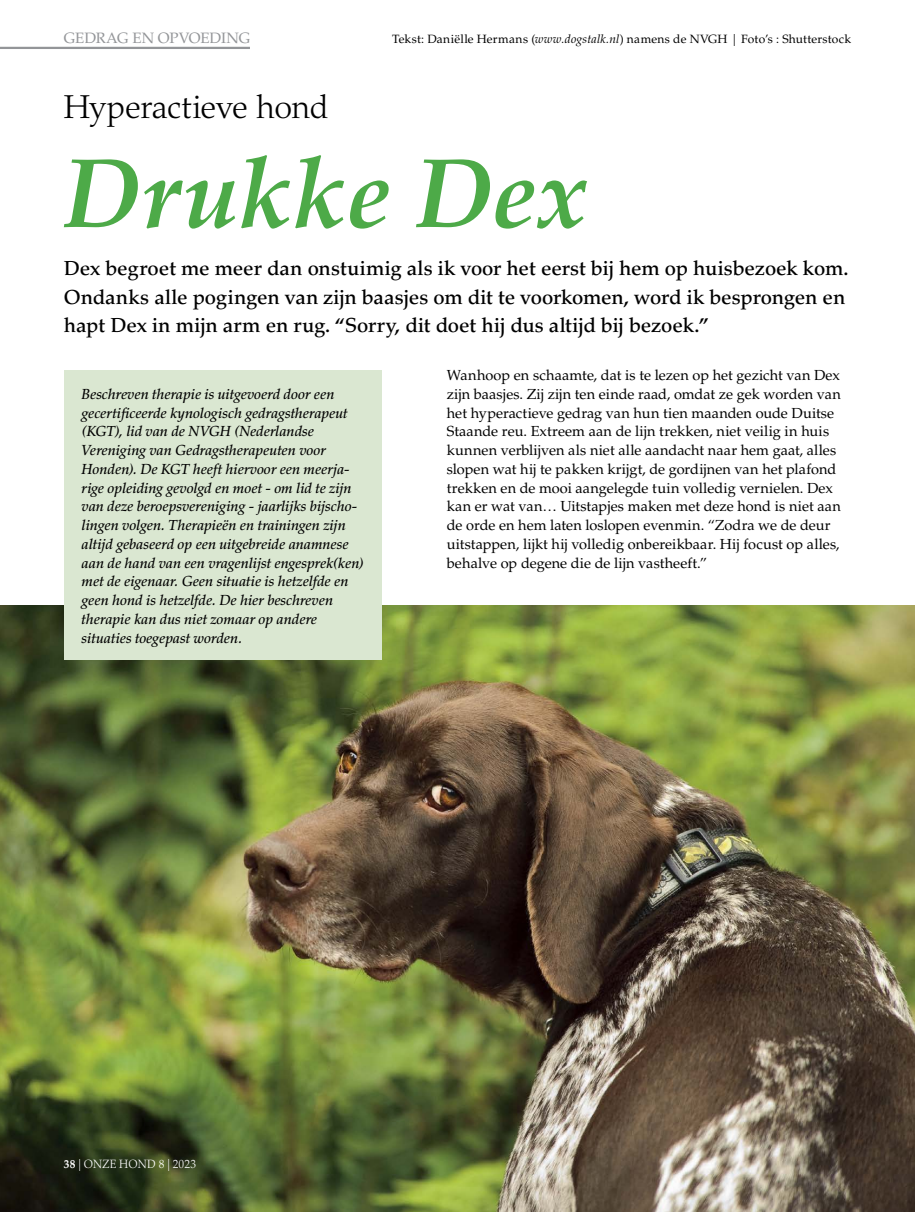
<style>
.page{position:relative;width:915px;height:1212px;background:#fff}
.page>*{position:absolute;margin:0;border:0;box-sizing:border-box;transform-origin:0 0}
.t1{font:italic 700 99px "Palatino LT Std";letter-spacing:.005em;color:#4daa48}
.t2{font:300 33px "Palatino LT Std";letter-spacing:-.01em;color:#000}
.t3{font:500 20.25px/28.5px "Palatino LT Std";letter-spacing:-.005em;color:#000}
.t4{font:15px "Palatino LT Std";letter-spacing:-.01em;color:#939598}
.t5{font:14.55px/18.8px "Palatino LT Std";color:#000}
.t6{font:italic 500 14.55px/18.8px "Palatino LT Std";letter-spacing:-.005em;color:#000}
.t7{font:12px "Palatino LT Std";letter-spacing:.02em;color:#000}
.t8{font:300 12px "Palatino LT Std";letter-spacing:.015em;color:#fff;scale:.95 1}
.s1{font-style:italic}
.s2{font-weight:700}
</style>
<div class="page">
<img style="left:0;top:605px;width:914px;height:607px">
<div style="left:65px;top:370px;width:317px;height:290px;background:#dae7d1"></div>
<hr style="left:0;top:47px;width:250px;height:2px;background:#939598">
<p class="t4" style="left:64px;top:29px;width:188px">GEDRAG EN OPVOEDING</p>
<h2 class="t2" style="left:64px;top:87px;width:266px">Hyperactieve hond</h2>
<p class="t7" style="left:392px;top:31px;width:460px">Tekst: Daniëlle Hermans (<span class="s1">www.dogstalk.nl</span>) namens de NVGH | Foto’s : Shutterstock</p>
<h1 class="t1" style="left:64px;top:135px;width:524px">Drukke Dex</h1>
<h3 class="t3" style="left:64px;top:254px;width:785px">Dex begroet me meer dan onstuimig als ik voor het eerst bij hem op huisbezoek kom.<br>Ondanks alle pogingen van zijn baasjes om dit te voorkomen, word ik besprongen en hapt Dex in mijn arm en rug. “Sorry, dit doet hij dus altijd bij bezoek.”</h3>
<p class="t6" style="left:82px;top:385px;width:284px">Beschreven therapie is uitgevoerd door een gecertificeerde kynologisch gedragstherapeut (KGT), lid van de NVGH (Nederlandse Vereniging van Gedragstherapeuten voor Honden). De KGT heeft hiervoor een meerja&shy;rige opleiding gevolgd en moet - om lid te zijn van deze beroepsvereniging - jaarlijks bijscho&shy;lingen volgen. Therapieën en trainingen zijn altijd gebaseerd op een uitgebreide anamnese aan de hand van een vragenlijst engesprek(ken) met de eigenaar. Geen situatie is hetzelfde en geen hond is hetzelfde. De hier beschreven therapie kan dus niet zomaar op andere situaties toegepast worden.</p>
<p class="t5" style="left:446px;top:366px;width:395px">Wanhoop en schaamte, dat is te lezen op het gezicht van Dex zijn baasjes. Zij zijn ten einde raad, omdat ze gek worden van het hyperactieve gedrag van hun tien maanden oude Duitse Staande reu. Extreem aan de lijn trekken, niet veilig in huis kunnen verblijven als niet alle aandacht naar hem gaat, alles slopen wat hij te pakken krijgt, de gordijnen van het plafond trekken en de mooi aangelegde tuin volledig vernielen. Dex kan er wat van… Uitstapjes maken met deze hond is niet aan de orde en hem laten loslopen evenmin. “Zodra we de deur uitstappen, lijkt hij volledig onbereikbaar. Hij focust op alles, behalve op degene die de lijn vastheeft.”</p>
<p class="t8" style="left:64px;top:1157px;width:141px"><span class="s2">38</span> | ONZE HOND 8 | 2023</p>
</div>
